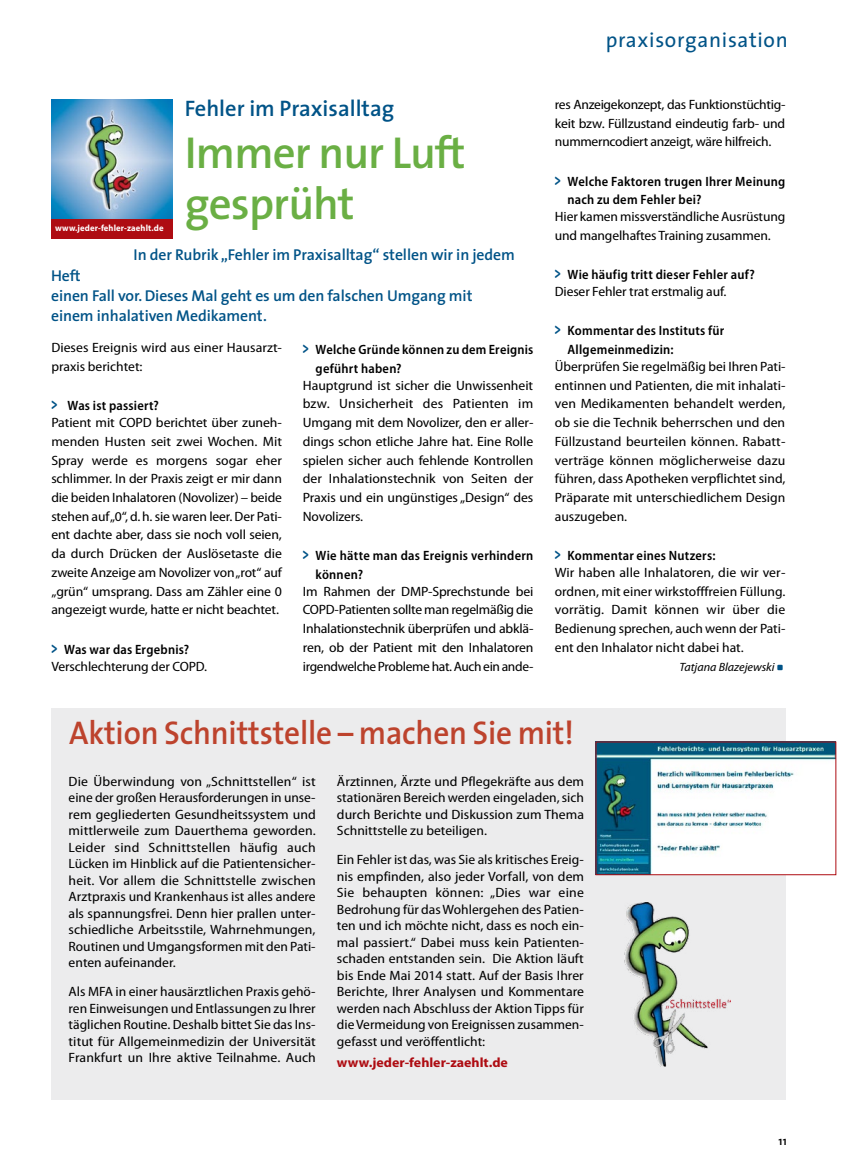
<style>
.page{position:relative;width:851px;height:1170px;background:#fff}
.page>*{position:absolute;margin:0;border:0;box-sizing:border-box;transform-origin:0 0}
._02_Subhead_16{font:600 45px/51px "The Sans";letter-spacing:-.02em;color:#6aaf44}
._03_Head_22_d_blau{font:600 33px "The Sans";letter-spacing:-.005em;color:#bd432d;scale:.95 1}
._02_Subhead_15{font:600 22.5px "The Sans";color:#005387}
._01_Rubrik{font:21px "The Sans";letter-spacing:.035em;color:#005387}
._04_intro_Haupt__Vor{font:600 15.75px/20.2px "The Sans";letter-spacing:-.005em;color:#005387}
._06_Kasten{font:semi-condensed 13.5px/16.5px "Myriad Pro";color:#000;text-align:justify;scale:1.1 1}
._06_Kasten-2{font:semi-condensed 13.5px/16.5px "Myriad Pro";color:#000;text-align:justify;scale:1.11 1}
._05_copy{font:semi-condensed 13.5px/18.8px "Myriad Pro";letter-spacing:-.01em;color:#000;text-align:justify;scale:1.11 1}
._05B_jeder_fehler_zä{font:semi-condensed 13.5px/18.8px "Myriad Pro";color:#000;text-align:justify;scale:1.11 1}
._05B_jeder_fehler_zä-2{font:semi-condensed 13.5px/18.8px "Myriad Pro";color:#000;text-align:justify;scale:1.09 1}
._05A_Frage_jederFehl{font:600 semi-condensed 13.5px/18.8px "Myriad Pro";letter-spacing:.015em;color:#000}
._05_copy-2{font:semi-condensed 13.5px/18.8px "Myriad Pro";letter-spacing:-.01em;color:#000;text-align:justify;scale:1.1 1}
._06_Kasten-3{font:700 semi-condensed 13.5px "Myriad Pro";color:#ae0c12;scale:1.1 1}
._05B_jeder_fehler_zä-3{font:semi-condensed 13.5px "Myriad Pro";color:#000;scale:1.1 1}
._05B_jeder_fehler_zä-4{font:italic semi-condensed 12px "Myriad Pro";color:#000;scale:1.1 1}
._04_intro_Haupt__Vor-2{font:600 12px "The Sans";color:#000}
.t1{font:700 9px "Myriad Pro";letter-spacing:.015em;color:#fff}
.s1{font-family:"VAG Rounded";font-weight:700;font-stretch:normal;font-size:16.5px;color:#005387}
.s2{font-family:"Q Type Cond";font-weight:500;font-style:normal;font-stretch:normal;font-size:13.5px;color:#005387}
</style>
<div class="page">
<div style="left:51px;top:708px;width:734px;height:391px;background:#ececed"></div>
<img style="left:51px;top:99px;width:121px;height:120px">
<div style="left:51px;top:219px;width:121px;height:20px;background:#ae0c12"></div>
<img style="left:624px;top:902px;width:106px;height:164px">
<img style="left:597px;top:743px;width:236px;height:129px">
<p class="_02_Subhead_15" style="left:185px;top:89px;width:211px">Fehler im Praxisalltag</p>
<p class="_02_Subhead_16" style="left:185px;top:126px;width:282px">Immer nur Luft gesprüht</p>
<p class="_04_intro_Haupt__Vor" style="left:134px;top:244px;width:383px">In der Rubrik „Fehler im Praxisalltag“ stellen wir in jedem</p>
<p class="_04_intro_Haupt__Vor" style="left:51px;top:264px;width:423px">Heft<br>einen Fall vor. Dieses Mal geht es um den falschen Umgang mit einem inhalativen Medikament.</p>
<p class="t1" style="left:55px;top:222px;width:110px">www.jeder-fehler-zaehlt.de</p>
<p class="_05B_jeder_fehler_zä" style="left:51px;top:338px;width:209px">Dieses Ereignis wird aus einer Hausarzt&shy;praxis berichtet:</p>
<p class="_05A_Frage_jederFehl" style="left:51px;top:396px;width:109px"><span class="s1">&gt;</span> Was ist passiert?</p>
<p class="_05_copy" style="left:51px;top:413px;width:209px">Patient mit COPD berichtet über zuneh&shy;menden Husten seit zwei Wochen. Mit Spray werde es morgens sogar eher schlimmer. In der Praxis zeigt er mir dann die beiden Inhalatoren (Novolizer) – beide stehen auf „0“, d.h. sie waren leer. Der Pati&shy;ent dachte aber, dass sie noch voll seien, da durch Drücken der Auslösetaste die zweite Anzeige am Novolizer von „rot“ auf „grün“ umsprang. Dass am Zähler eine 0 angezeigt wurde, hatte er nicht beachtet.</p>
<p class="_05A_Frage_jederFehl" style="left:51px;top:640px;width:139px"><span class="s1">&gt;</span> Was war das Ergebnis?</p>
<p class="_05B_jeder_fehler_zä-3" style="left:51px;top:658px;width:143px">Verschlechterung der COPD.</p>
<p class="_05A_Frage_jederFehl" style="left:315px;top:340px;width:219px;text-indent:-13px"><span class="s1">&gt;</span> Welche Gründe können zu dem Ereignis geführt haben?</p>
<p class="_05B_jeder_fehler_zä" style="left:303px;top:376px;width:209px">Hauptgrund ist sicher die Unwissenheit bzw. Unsicherheit des Patienten im Umgang mit dem Novolizer, den er aller&shy;dings schon etliche Jahre hat. Eine Rolle spielen sicher auch fehlende Kontrollen der Inhalationstechnik von Seiten der Praxis und ein ungünstiges „Design“ des Novolizers.</p>
<p class="_05A_Frage_jederFehl" style="left:315px;top:546px;width:219px;text-indent:-13px"><span class="s1">&gt;</span> Wie hätte man das Ereignis verhindern können?</p>
<p class="_05_copy" style="left:303px;top:582px;width:209px">Im Rahmen der DMP-Sprechstunde bei COPD-Patienten sollte man regelmäßig die Inhalationstechnik überprüfen und abklä&shy;ren, ob der Patient mit den Inhalatoren irgendwelche Probleme hat. Auch ein ande-</p>
<p class="_01_Rubrik" style="left:605px;top:23px;width:183px">praxisorganisation</p>
<p class="_05_copy-2" style="left:554px;top:95px;width:211px">res Anzeigekonzept, das Funktionstüchtig&shy;keit bzw. Füllzustand eindeutig farb- und nummerncodiert anzeigt, wäre hilfreich.</p>
<p class="_05A_Frage_jederFehl" style="left:567px;top:172px;width:219px;text-indent:-13px"><span class="s1">&gt;</span> Welche Faktoren trugen Ihrer Meinung nach zu dem Fehler bei?</p>
<p class="_05_copy-2" style="left:554px;top:208px;width:211px">Hier kamen missverständliche Ausrüstung und mangelhaftes Training zusammen.</p>
<p class="_05A_Frage_jederFehl" style="left:554px;top:265px;width:201px"><span class="s1">&gt;</span> Wie häufig tritt dieser Fehler auf?</p>
<p class="_05_copy-2" style="left:554px;top:282px;width:157px">Dieser Fehler trat erstmalig auf.</p>
<p class="_05A_Frage_jederFehl" style="left:567px;top:321px;width:158px;text-indent:-13px"><span class="s1">&gt;</span> Kommentar des Instituts für<br>Allgemeinmedizin:</p>
<p class="_05B_jeder_fehler_zä-2" style="left:554px;top:357px;width:213px">Überprüfen Sie regelmäßig bei Ihren Pati&shy;entinnen und Patienten, die mit inhalati&shy;ven Medikamenten behandelt werden, ob sie die Technik beherrschen und den Füllzustand beurteilen können. Rabatt&shy;verträge können möglicherweise dazu führen, dass Apotheken verpflichtet sind, Präparate mit unterschiedlichem Design auszugeben.</p>
<p class="_05A_Frage_jederFehl" style="left:554px;top:546px;width:162px"><span class="s1">&gt;</span> Kommentar eines Nutzers:</p>
<p class="_05B_jeder_fehler_zä" style="left:554px;top:563px;width:209px">Wir haben alle Inhalatoren, die wir ver&shy;ordnen, mit einer wirkstofffreien Füllung. vorrätig. Damit können wir über die Bedienung sprechen, auch wenn der Pati&shy;ent den Inhalator nicht dabei hat.</p>
<p class="_05B_jeder_fehler_zä-4" style="left:679px;top:660px;width:98px">Tatjana Blazejewski<span class="s2">•</span></p>
<p class="_03_Head_22_d_blau" style="left:69px;top:705px;width:533px">Aktion Schnittstelle – machen Sie mit!</p>
<p class="_06_Kasten-2" style="left:69px;top:773px;width:224px">Die Überwindung von „Schnittstellen“ ist eine der großen Herausforderungen in unse&shy;rem gegliederten Gesundheitssystem und mittlerweile zum Dauerthema geworden.<br>Leider sind Schnittstellen häufig auch Lücken im Hinblick auf die Patientensicher&shy;heit. Vor allem die Schnittstelle zwischen Arztpraxis und Krankenhaus ist alles andere als spannungsfrei. Denn hier prallen unter&shy;schiedliche Arbeitsstile, Wahrnehmungen, Routinen und Umgangsformen mit den Pati&shy;enten aufeinander.</p>
<p class="_06_Kasten" style="left:69px;top:983px;width:226px">Als MFA in einer hausärztlichen Praxis gehö&shy;ren Einweisungen und Entlassungen zu Ihrer täglichen Routine. Deshalb bittet Sie das Ins&shy;titut für Allgemeinmedizin der Universität Frankfurt un Ihre aktive Teilnahme. Auch</p>
<p class="_06_Kasten-2" style="left:337px;top:773px;width:224px">Ärztinnen, Ärzte und Pflegekräfte aus dem stationären Bereich werden eingeladen, sich durch Berichte und Diskussion zum Thema Schnittstelle zu beteiligen.</p>
<p class="_06_Kasten" style="left:337px;top:851px;width:226px">Ein Fehler ist das, was Sie als kritisches Ereig&shy;nis empfinden, also jeder Vorfall, von dem Sie behaupten können: „Dies war eine Bedrohung für das Wohlergehen des Patien&shy;ten und ich möchte nicht, dass es noch ein&shy;mal passiert.“ Dabei muss kein Patienten&shy;schaden entstanden sein. Die Aktion läuft bis Ende Mai 2014 statt. Auf der Basis Ihrer Berichte, Ihrer Analysen und Kommentare werden nach Abschluss der Aktion Tipps für die Vermeidung von Ereignissen zusammen&shy;gefasst und veröffentlicht:</p>
<p class="_06_Kasten-3" style="left:337px;top:1054px;width:157px">www.jeder-fehler-zaehlt.de</p>
<p class="_04_intro_Haupt__Vor-2" style="left:778px;top:1130px;width:10px">11</p>
</div>
